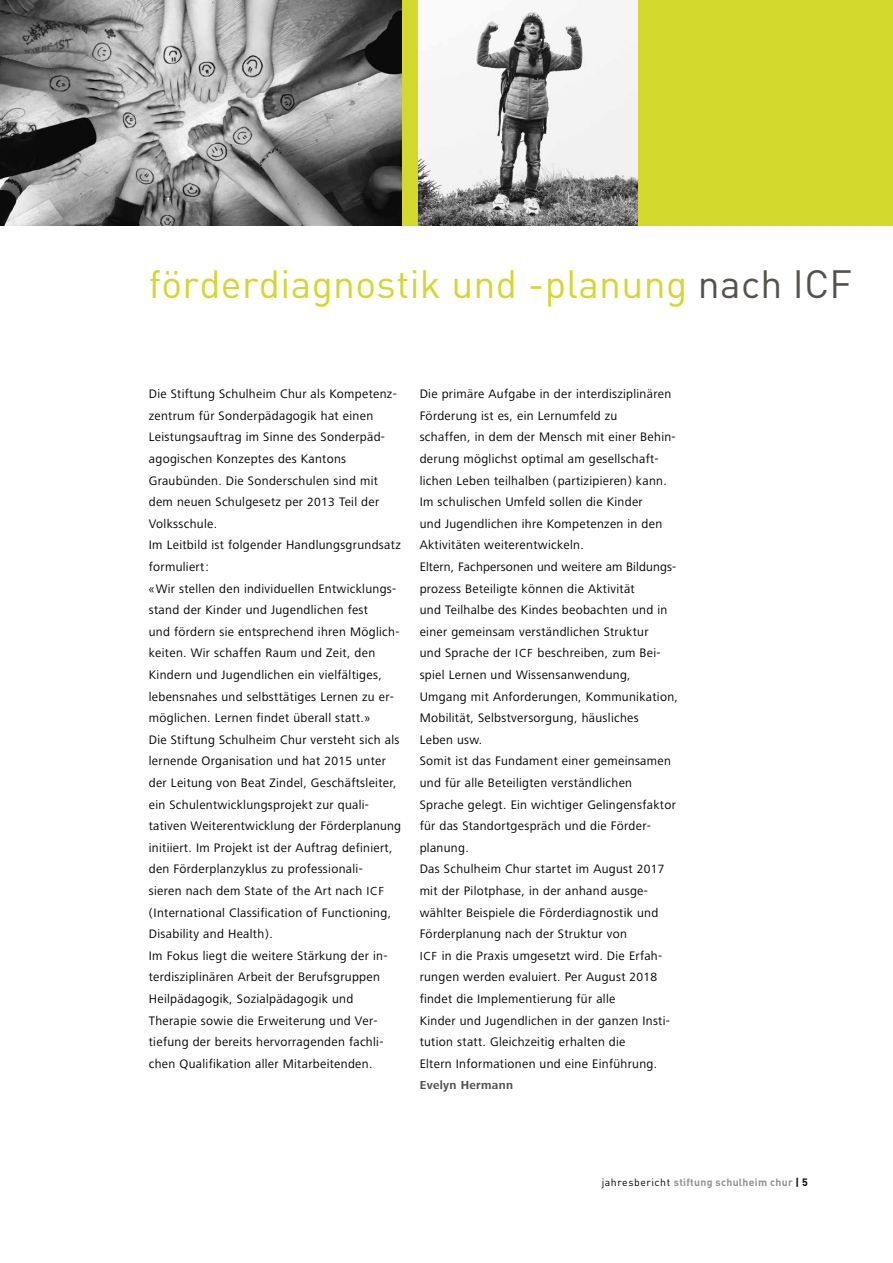
<style>
.page{position:relative;width:893px;height:1263px;background:#fff}
.page>*{position:absolute;margin:0;border:0;box-sizing:border-box;transform-origin:0 0}
.t1{font:39px "DINOT";letter-spacing:.01em;color:#d3d82c}
.t2{font:12.75px/21.6px "Frutiger Next LT";letter-spacing:.025em;color:#000}
.t3{font:700 12px "Frutiger Next LT";letter-spacing:.025em;color:#55524e}
.t4{font:700 10.5px "DINOT";letter-spacing:.025em;color:#949290}
.s1{color:#55524e}
.s2{font-size:12.3px}
.s3{font-size:12.15px}
.s4{font-weight:400;color:#000}
.s5{color:#000}
</style>
<div class="page">
<div style="left:0;top:0;width:893px;height:225px;background:#d3d82c"></div>
<img style="left:419px;top:0;width:219px;height:225px">
<img style="left:0;top:0;width:402px;height:225px">
<h1 class="t1" style="left:149px;top:257px;width:705px">förderdiagnostik und -planung <span class="s1">nach ICF</span></h1>
<p class="t2" style="left:149px;top:383px;width:254px">Die Stiftung Schulheim Chur als Kompetenz&shy;zentrum für Sonderpädagogik hat einen Leistungsauftrag im Sinne des Sonderpäd&shy;agogischen Konzeptes des Kantons Graubünden. Die Sonderschulen sind mit dem neuen Schulgesetz per <span class="s2">2013</span> Teil der Volksschule.<br>Im Leitbild ist folgender Handlungsgrundsatz formuliert:<br>«Wir stellen den individuellen Entwicklungs&shy;stand der Kinder und Jugendlichen fest<br>und fördern sie entsprechend ihren Möglich&shy;keiten. Wir schaffen Raum und Zeit, den Kindern und Jugendlichen ein vielfältiges, lebensnahes und selbsttätiges Lernen zu er&shy;möglichen. Lernen findet überall statt.»<br>Die Stiftung Schulheim Chur versteht sich als lernende Organisation und hat <span class="s2">2015</span> unter der Leitung von Beat Zindel, Geschäftsleiter, ein Schulentwicklungsprojekt zur quali&shy;tativen Weiterentwicklung der Förderplanung initiiert. Im Projekt ist der Auftrag definiert, den Förderplanzyklus zu professionali-<br>sieren nach dem State of the Art nach <span class="s3">ICF </span>(International Classification of Functioning, Disability and Health).<br>Im Fokus liegt die weitere Stärkung der in&shy;terdisziplinären Arbeit der Berufsgruppen Heilpädagogik, Sozialpädagogik und Therapie sowie die Erweiterung und Ver&shy;tiefung der bereits hervorragenden fachli&shy;chen Qualifikation aller Mitarbeitenden.</p>
<p class="t2" style="left:420px;top:383px;width:260px">Die primäre Aufgabe in der interdisziplinären Förderung ist es, ein Lernumfeld zu<br>schaffen, in dem der Mensch mit einer Behin&shy;derung möglichst optimal am gesellschaft&shy;lichen Leben teilhalben (partizipieren) kann.<br>Im schulischen Umfeld sollen die Kinder<br>und Jugendlichen ihre Kompetenzen in den Aktivitäten weiterentwickeln.<br>Eltern, Fachpersonen und weitere am Bildungs&shy;prozess Beteiligte können die Aktivität<br>und Teilhalbe des Kindes beobachten und in einer gemeinsam verständlichen Struktur<br>und Sprache der <span class="s3">ICF</span> beschreiben, zum Bei&shy;spiel Lernen und Wissensanwendung, Umgang mit Anforderungen, Kommunikation, Mobilität, Selbstversorgung, häusliches<br>Leben usw.<br>Somit ist das Fundament einer gemeinsamen und für alle Beteiligten verständlichen Sprache gelegt. Ein wichtiger Gelingensfaktor für das Standortgespräch und die Förder&shy;planung.<br>Das Schulheim Chur startet im August <span class="s2">2017 </span>mit der Pilotphase, in der anhand ausge&shy;wählter Beispiele die Förderdiagnostik und Förderplanung nach der Struktur von<br><span class="s3">ICF</span> in die Praxis umgesetzt wird. Die Erfah&shy;rungen werden evaluiert. Per August <span class="s2">2018 </span>findet die Implementierung für alle<br>Kinder und Jugendlichen in der ganzen Insti&shy;tution statt. Gleichzeitig erhalten die<br>Eltern Informationen und eine Einführung.</p>
<p class="t3" style="left:420px;top:1079px;width:95px">Evelyn Hermann</p>
<p class="t4" style="left:602px;top:1175px;width:208px"><span class="s4">jahresbericht</span> stiftung schulheim chur <span class="s5">| 5</span></p>
</div>
